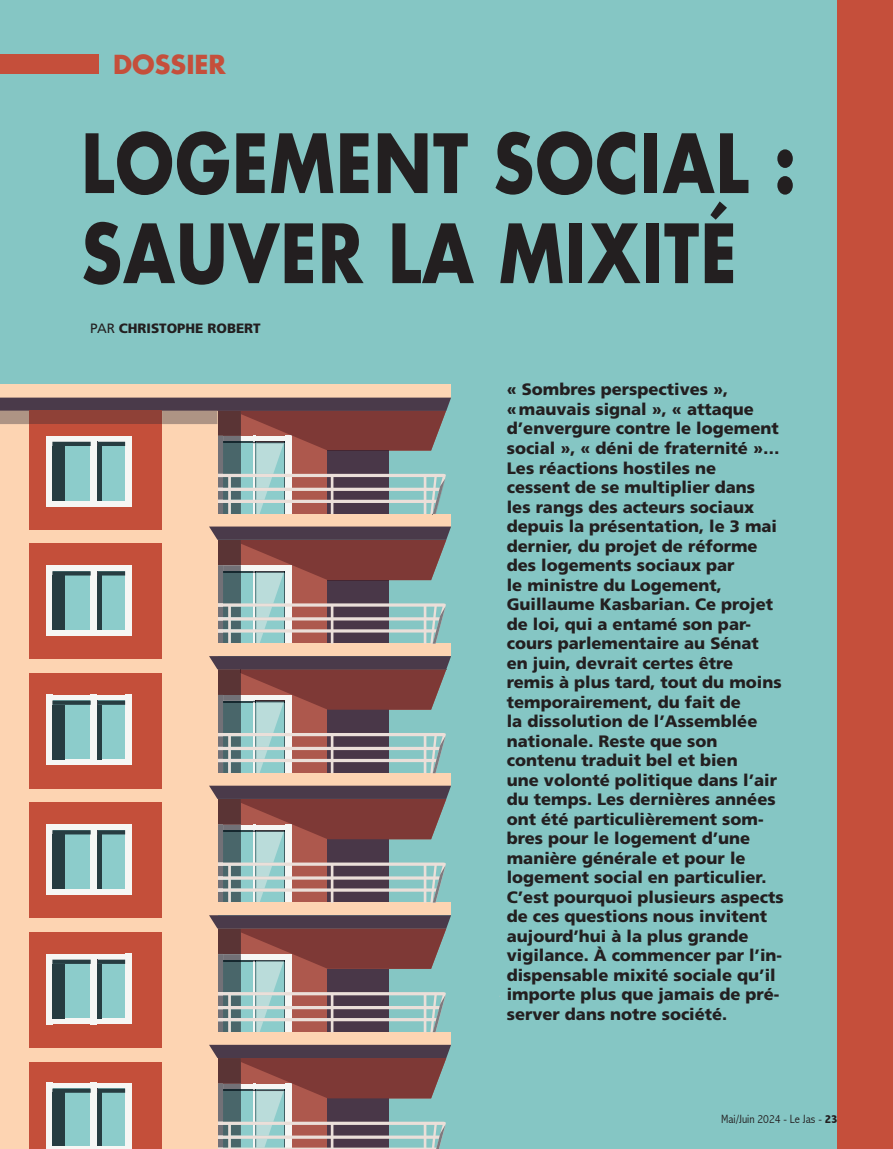
<style>
.page{position:relative;width:893px;height:1149px;background:#fff}
.page>*{position:absolute;margin:0;border:0;box-sizing:border-box;transform-origin:0 0}
.t1{font:700 79.2px/90px "Futura Std";letter-spacing:.02em;color:#231f20;scale:.83 1}
.t2{font:700 25.5px "Futura Std";color:#c54f3b}
.t3{font:900 16.5px/19.5px "Frutiger";color:#231f20}
.t4{font:900 13.5px "Frutiger";color:#231f20}
.t5{font:300 condensed 12px "Abadi";color:#231f20;scale:1.05 1}
.s1{font-weight:400}
.s2{font-weight:800}
</style>
<div class="page">
<div style="left:0;top:0;width:838px;height:1148px;background:#85c6c4"></div>
<div style="left:217px;top:514px;width:234px;height:12px;background:#fdd4b2"></div>
<div style="left:217px;top:643px;width:234px;height:13px;background:#fdd4b2"></div>
<div style="left:217px;top:773px;width:234px;height:12px;background:#fdd4b2"></div>
<div style="left:217px;top:902px;width:234px;height:12px;background:#fdd4b2"></div>
<div style="left:217px;top:1031px;width:234px;height:13px;background:#fdd4b2"></div>
<div style="left:0;top:396px;width:217px;height:752px;background:#fdd4b2"></div>
<div style="left:29px;top:396px;width:133px;height:133px;background:#c44f3a"></div>
<div style="left:0;top:384px;width:451px;height:13px;background:#fdd6b4"></div>
<div style="left:29px;top:543px;width:133px;height:115px;background:#c44f3a"></div>
<div style="left:46px;top:565px;width:85px;height:6px;background:#f6f6f4"></div>
<div style="left:95px;top:571px;width:30px;height:59px;background:#8ccccb"></div>
<div style="left:52px;top:571px;width:41px;height:59px;background:#8ccccb"></div>
<div style="left:46px;top:630px;width:85px;height:5px;background:#f6f6f4"></div>
<div style="left:125px;top:565px;width:6px;height:70px;background:#f6f6f4"></div>
<div style="left:46px;top:565px;width:6px;height:70px;background:#f6f6f4"></div>
<div style="left:91px;top:565px;width:6px;height:70px;background:#f6f6f4"></div>
<hr style="left:97px;top:575px;width:4px;height:55px;background:#263c41">
<div style="left:52px;top:575px;width:13px;height:55px;background:#263c41"></div>
<svg style="left:97px;top:571px;width:28px;height:4px"></svg>
<svg style="left:52px;top:571px;width:39px;height:4px"></svg>
<div style="left:29px;top:673px;width:133px;height:115px;background:#c44f3a"></div>
<div style="left:46px;top:694px;width:85px;height:6px;background:#f6f6f4"></div>
<div style="left:95px;top:700px;width:30px;height:59px;background:#8ccccb"></div>
<div style="left:52px;top:700px;width:41px;height:59px;background:#8ccccb"></div>
<div style="left:46px;top:759px;width:85px;height:6px;background:#f6f6f4"></div>
<div style="left:125px;top:694px;width:6px;height:70px;background:#f6f6f4"></div>
<div style="left:46px;top:694px;width:6px;height:71px;background:#f6f6f4"></div>
<div style="left:91px;top:694px;width:6px;height:71px;background:#f6f6f4"></div>
<hr style="left:97px;top:704px;width:4px;height:55px;background:#263c41">
<div style="left:52px;top:704px;width:13px;height:55px;background:#263c41"></div>
<svg style="left:97px;top:700px;width:28px;height:4px"></svg>
<svg style="left:52px;top:700px;width:39px;height:4px"></svg>
<div style="left:29px;top:802px;width:133px;height:115px;background:#c44f3a"></div>
<div style="left:46px;top:824px;width:85px;height:6px;background:#f6f6f4"></div>
<div style="left:95px;top:830px;width:30px;height:58px;background:#8ccccb"></div>
<div style="left:52px;top:830px;width:41px;height:58px;background:#8ccccb"></div>
<div style="left:46px;top:888px;width:85px;height:6px;background:#f6f6f4"></div>
<div style="left:125px;top:824px;width:6px;height:70px;background:#f6f6f4"></div>
<div style="left:46px;top:824px;width:6px;height:70px;background:#f6f6f4"></div>
<div style="left:91px;top:824px;width:6px;height:70px;background:#f6f6f4"></div>
<hr style="left:97px;top:834px;width:4px;height:54px;background:#263c41">
<div style="left:52px;top:834px;width:13px;height:54px;background:#263c41"></div>
<svg style="left:97px;top:830px;width:28px;height:4px"></svg>
<svg style="left:52px;top:830px;width:39px;height:4px"></svg>
<div style="left:29px;top:932px;width:133px;height:114px;background:#c44f3a"></div>
<div style="left:46px;top:953px;width:85px;height:6px;background:#f6f6f4"></div>
<div style="left:95px;top:959px;width:30px;height:59px;background:#8ccccb"></div>
<div style="left:52px;top:959px;width:41px;height:59px;background:#8ccccb"></div>
<div style="left:46px;top:1018px;width:85px;height:6px;background:#f6f6f4"></div>
<div style="left:125px;top:953px;width:6px;height:70px;background:#f6f6f4"></div>
<div style="left:46px;top:953px;width:6px;height:71px;background:#f6f6f4"></div>
<div style="left:91px;top:953px;width:6px;height:71px;background:#f6f6f4"></div>
<hr style="left:97px;top:963px;width:4px;height:55px;background:#263c41">
<div style="left:52px;top:963px;width:13px;height:55px;background:#263c41"></div>
<svg style="left:97px;top:959px;width:28px;height:4px"></svg>
<svg style="left:52px;top:959px;width:39px;height:4px"></svg>
<div style="left:29px;top:1061px;width:133px;height:87px;background:#c44f3a"></div>
<div style="left:46px;top:1082px;width:85px;height:6px;background:#f6f6f4"></div>
<div style="left:95px;top:1088px;width:30px;height:57px;background:#8ccccb"></div>
<div style="left:52px;top:1088px;width:41px;height:57px;background:#8ccccb"></div>
<hr style="left:46px;top:1145px;width:85px;height:3px;background:#f6f6f4">
<div style="left:125px;top:1082px;width:6px;height:66px;background:#f6f6f4"></div>
<div style="left:46px;top:1082px;width:6px;height:66px;background:#f6f6f4"></div>
<div style="left:91px;top:1082px;width:6px;height:66px;background:#f6f6f4"></div>
<hr style="left:97px;top:1092px;width:4px;height:53px;background:#263c41">
<div style="left:52px;top:1092px;width:13px;height:53px;background:#263c41"></div>
<svg style="left:97px;top:1088px;width:28px;height:4px"></svg>
<svg style="left:52px;top:1088px;width:39px;height:4px"></svg>
<svg style="left:0;top:397px;width:451px;height:117px"></svg>
<svg style="left:209px;top:526px;width:242px;height:117px"></svg>
<svg style="left:209px;top:656px;width:242px;height:117px"></svg>
<svg style="left:209px;top:785px;width:242px;height:117px"></svg>
<svg style="left:209px;top:914px;width:242px;height:117px"></svg>
<svg style="left:209px;top:1044px;width:242px;height:105px"></svg>
<div style="left:838px;top:0;width:55px;height:1148px;background:#c54f3b"></div>
<div style="left:0;top:54px;width:99px;height:20px;background:#c54f3b"></div>
<h2 class="t2" style="left:113px;top:53px;width:114px">DOSSIER</h2>
<h1 class="t1" style="left:81px;top:125px;width:863px">LOGEMENT SOCIAL :<br>SAUVER LA MIXITÉ</h1>
<p class="t4" style="left:90px;top:323px;width:172px"><span class="s1">PAR</span> CHRISTOPHE ROBERT</p>
<p class="t3" style="left:507px;top:381px;width:278px">« Sombres perspectives », «mauvais signal », « attaque d’envergure contre le logement social », « déni de fraternité »…<br>Les réactions hostiles ne<br>cessent de se multiplier dans<br>les rangs des acteurs sociaux depuis la présentation, le 3 mai dernier, du projet de réforme des logements sociaux par<br>le ministre du Logement,<br>Guillaume Kasbarian. Ce projet de loi, qui a entamé son par&shy;cours parlementaire au Sénat en juin, devrait certes être remis à plus tard, tout du moins temporairement, du fait de<br>la dissolution de l’Assemblée nationale. Reste que son contenu traduit bel et bien<br>une volonté politique dans l’air du temps. Les dernières années ont été particulièrement som&shy;bres pour le logement d’une manière générale et pour le logement social en particulier.<br>C’est pourquoi plusieurs aspects de ces questions nous invitent aujourd’hui à la plus grande vigilance. À commencer par l’in&shy;dispensable mixité sociale qu’il importe plus que jamais de pré&shy;server dans notre société.</p>
<p class="t5" style="left:721px;top:1111px;width:112px">Mai/Juin 2024 - Le Jas - <span class="s2">23</span></p>
</div>
